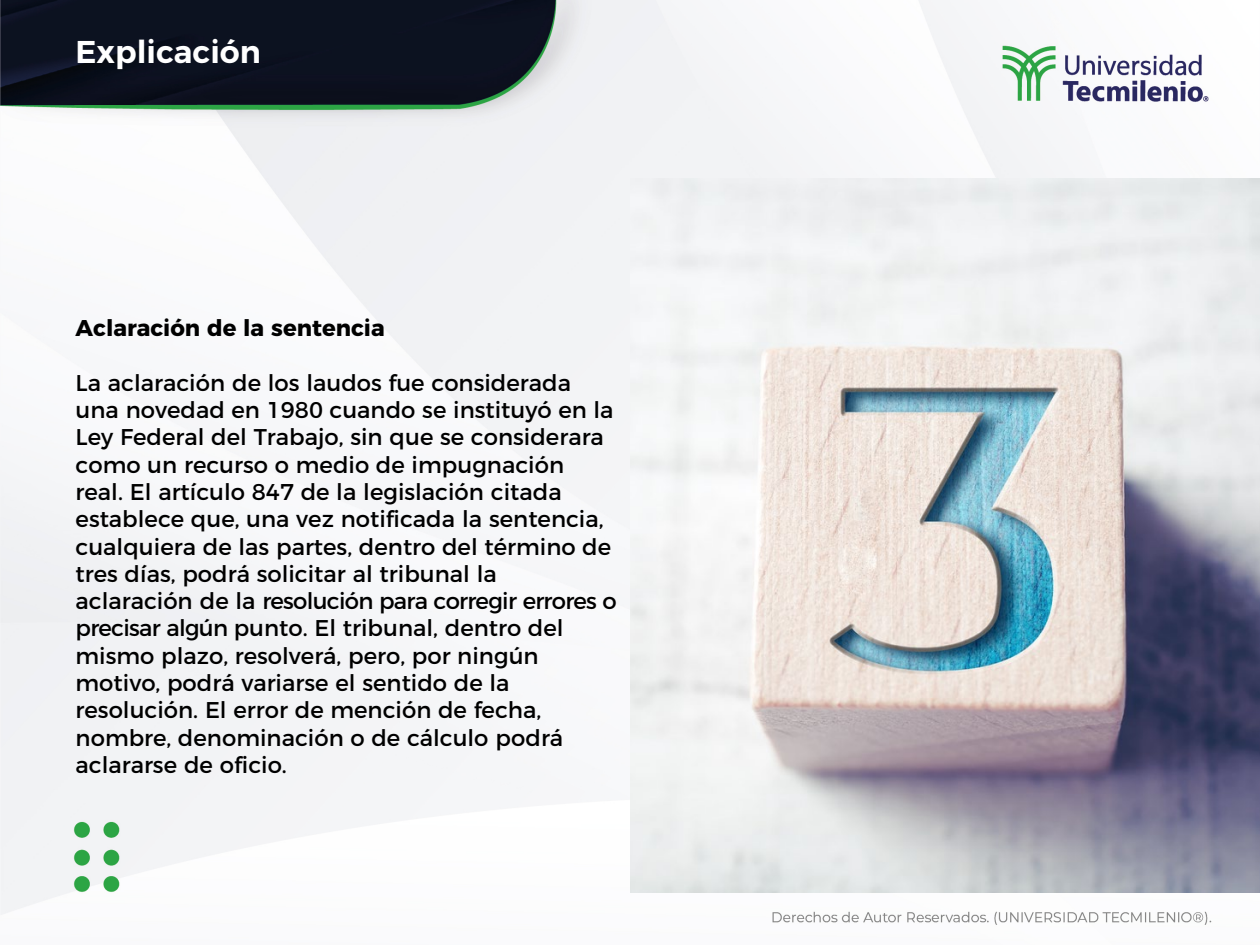
<style>
.page{position:relative;width:1260px;height:945px;background:#fff}
.page>*{position:absolute;margin:0;border:0;box-sizing:border-box;transform-origin:0 0}
.t1{font:600 31.5px "Montserrat";color:#fff}
.t2{font:22.75px/27.3px "Montserrat";color:#000}
.t3{font:700 22.75px "Montserrat";color:#000}
</style>
<div class="page">
<img style="left:0;top:0;width:1260px;height:925px">
<img style="left:630px;top:178px;width:630px;height:714px">
<h1 class="t1" style="left:76px;top:26px;width:187px">Explicación</h1>
<p class="t3" style="left:76px;top:309px;width:311px">Aclaración de la sentencia</p>
<p class="t2" style="left:76px;top:367px;width:543px">La aclaración de los laudos fue considerada una novedad en 1980 cuando se instituyó en la Ley Federal del Trabajo, sin que se considerara como un recurso o medio de impugnación real. El artículo 847 de la legislación citada establece que, una vez notificada la sentencia, cualquiera de las partes, dentro del término de tres días, podrá solicitar al tribunal la aclaración de la resolución para corregir errores o precisar algún punto. El tribunal, dentro del mismo plazo, resolverá, pero, por ningún motivo, podrá variarse el sentido de la resolución. El error de mención de fecha, nombre, denominación o de cálculo podrá aclararse de oficio.</p>
</div>
